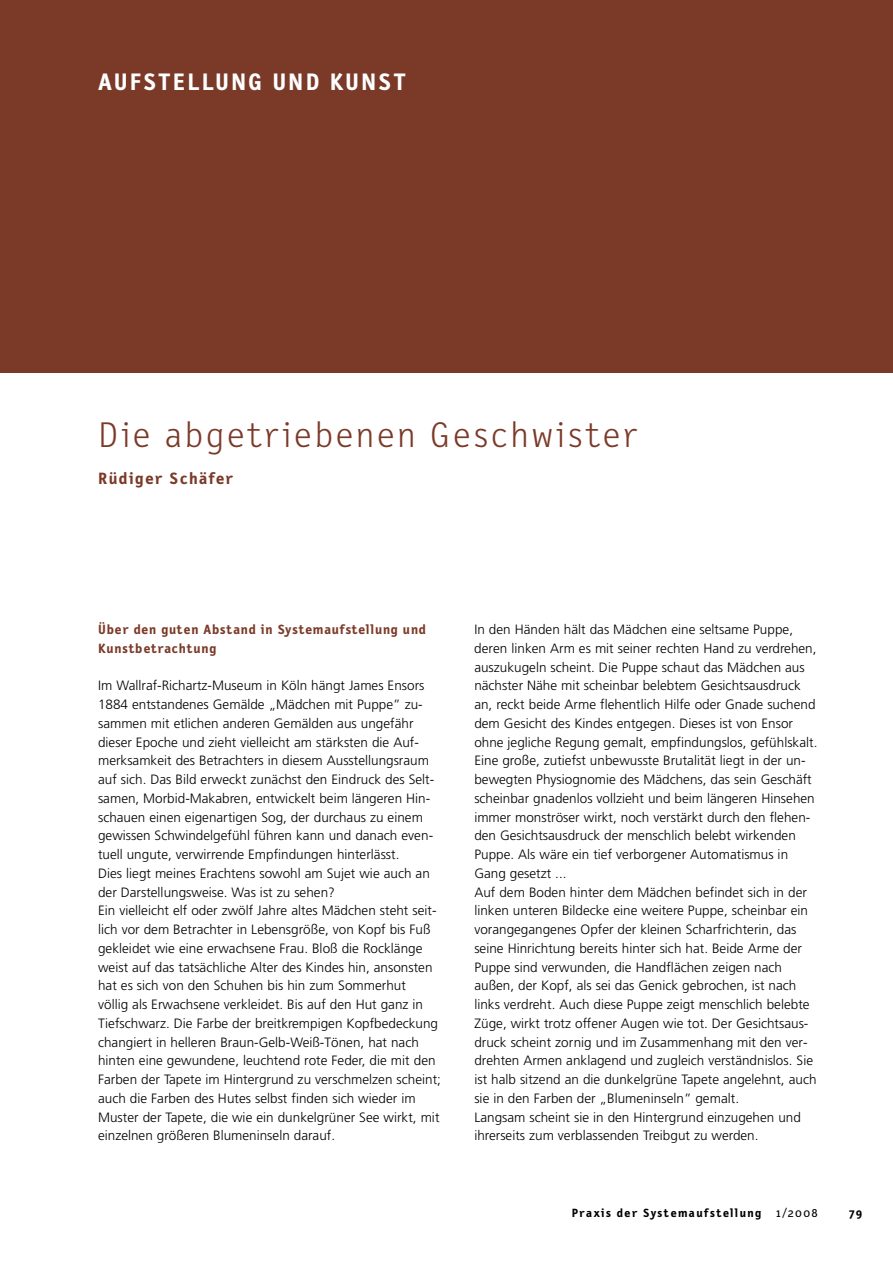
<style>
.page{position:relative;width:893px;height:1263px;background:#fff}
.page>*{position:absolute;margin:0;border:0;box-sizing:border-box;transform-origin:0 0}
.t1{font:300 36px "Letter Gothic Text";letter-spacing:.085em;color:#7b3a28;scale:1.05 1}
.t2{font:700 24px "Letter Gothic Text";letter-spacing:.08em;color:#fff;scale:1.05 1}
.t3{font:700 16.5px "Letter Gothic Text";letter-spacing:.085em;color:#7b3a28;scale:1.05 1}
.t4{font:300 13.5px/18.8px "Frutiger";color:#000}
.t5{font:700 13.5px/18.6px "Letter Gothic Text";letter-spacing:.055em;color:#7b3a28;scale:1.05 1}
.t6{font:700 12px "Letter Gothic Text";letter-spacing:.115em;color:#000;scale:1.05 1}
.s1{font-weight:400}
</style>
<div class="page">
<div style="left:0;top:0;width:893px;height:372px;background:#7b3a28"></div>
<h2 class="t2" style="left:98px;top:72px;width:295px">AU F S T E L LUNG UND KUNST</h2>
<h1 class="t1" style="left:98px;top:420px;width:515px">Die abg e t ri e ben en Gesc h wi ster</h1>
<p class="t3" style="left:98px;top:472px;width:130px">R ü d i g er Sc h ä fer</p>
<p class="t5" style="left:98px;top:622px;width:314px">Ü ber den guten Abstand in System a u f stellung und<br>Ku n st bet ra c h t u n g</p>
<p class="t4" style="left:98px;top:677px;width:344px">Im Wallraf-Richartz-Museum in Köln hängt James Ensors 1884 entstandenes Gemälde „Mädchen mit Puppe” zu&shy;sammen mit etlichen anderen Gemälden aus ungefähr dieser Epoche und zieht vielleicht am stärksten die Auf&shy;merksamkeit des Betrachters in diesem Ausstellungsraum auf sich. Das Bild erweckt zunächst den Eindruck des Selt&shy;samen, Morbid-Makabren, entwickelt beim längeren Hin&shy;schauen einen eigenartigen Sog, der durchaus zu einem gewissen Schwindelgefühl führen kann und danach even&shy;tuell ungute, verwirrende Empfindungen hinterlässt.<br>Dies liegt meines Erachtens sowohl am Sujet wie auch an der Darstellungsweise. Was ist zu sehen?<br>Ein vielleicht elf oder zwölf Jahre altes Mädchen steht seit&shy;lich vor dem Betrachter in Lebensgröße, von Kopf bis Fuß gekleidet wie eine erwachsene Frau. Bloß die Rocklänge weist auf das tatsächliche Alter des Kindes hin, ansonsten hat es sich von den Schuhen bis hin zum Sommerhut<br>völlig als Erwachsene verkleidet. Bis auf den Hut ganz in Tiefschwarz. Die Farbe der breitkrempigen Kopfbedeckung changiert in helleren Braun-Gelb-Weiß-Tönen, hat nach hinten eine gewundene, leuchtend rote Feder, die mit den Farben der Tapete im Hintergrund zu verschmelzen scheint; auch die Farben des Hutes selbst finden sich wieder im Muster der Tapete, die wie ein dunkelgrüner See wirkt, mit einzelnen größeren Blumeninseln darauf.</p>
<p class="t4" style="left:474px;top:621px;width:345px">In den Händen hält das Mädchen eine seltsame Puppe, deren linken Arm es mit seiner rechten Hand zu verdrehen, auszukugeln scheint. Die Puppe schaut das Mädchen aus nächster Nähe mit scheinbar belebtem Gesichtsausdruck an, reckt beide Arme flehentlich Hilfe oder Gnade suchend dem Gesicht des Kindes entgegen. Dieses ist von Ensor ohne jegliche Regung gemalt, empfindungslos, gefühlskalt.<br>Eine große, zutiefst unbewusste Brutalität liegt in der un&shy;bewegten Physiognomie des Mädchens, das sein Geschäft scheinbar gnadenlos vollzieht und beim längeren Hinsehen immer monströser wirkt, noch verstärkt durch den flehen&shy;den Gesichtsausdruck der menschlich belebt wirkenden Puppe. Als wäre ein tief verborgener Automatismus in Gang gesetzt ...<br>Auf dem Boden hinter dem Mädchen befindet sich in der linken unteren Bildecke eine weitere Puppe, scheinbar ein vorangegangenes Opfer der kleinen Scharfrichterin, das seine Hinrichtung bereits hinter sich hat. Beide Arme der Puppe sind verwunden, die Handflächen zeigen nach außen, der Kopf, als sei das Genick gebrochen, ist nach links verdreht. Auch diese Puppe zeigt menschlich belebte Züge, wirkt trotz offener Augen wie tot. Der Gesichtsaus&shy;druck scheint zornig und im Zusammenhang mit den ver&shy;drehten Armen anklagend und zugleich verständnislos. Sie ist halb sitzend an die dunkelgrüne Tapete angelehnt, auch sie in den Farben der „Blumeninseln” gemalt.<br>Langsam scheint sie in den Hintergrund einzugehen und ihrerseits zum verblassenden Treibgut zu werden.</p>
<p class="t6" style="left:572px;top:1208px;width:236px">Praxis der System a u f stel l u n g <span class="s1">1/2 008</span></p>
<p class="t6" style="left:849px;top:1208px;width:14px">79</p>
</div>
